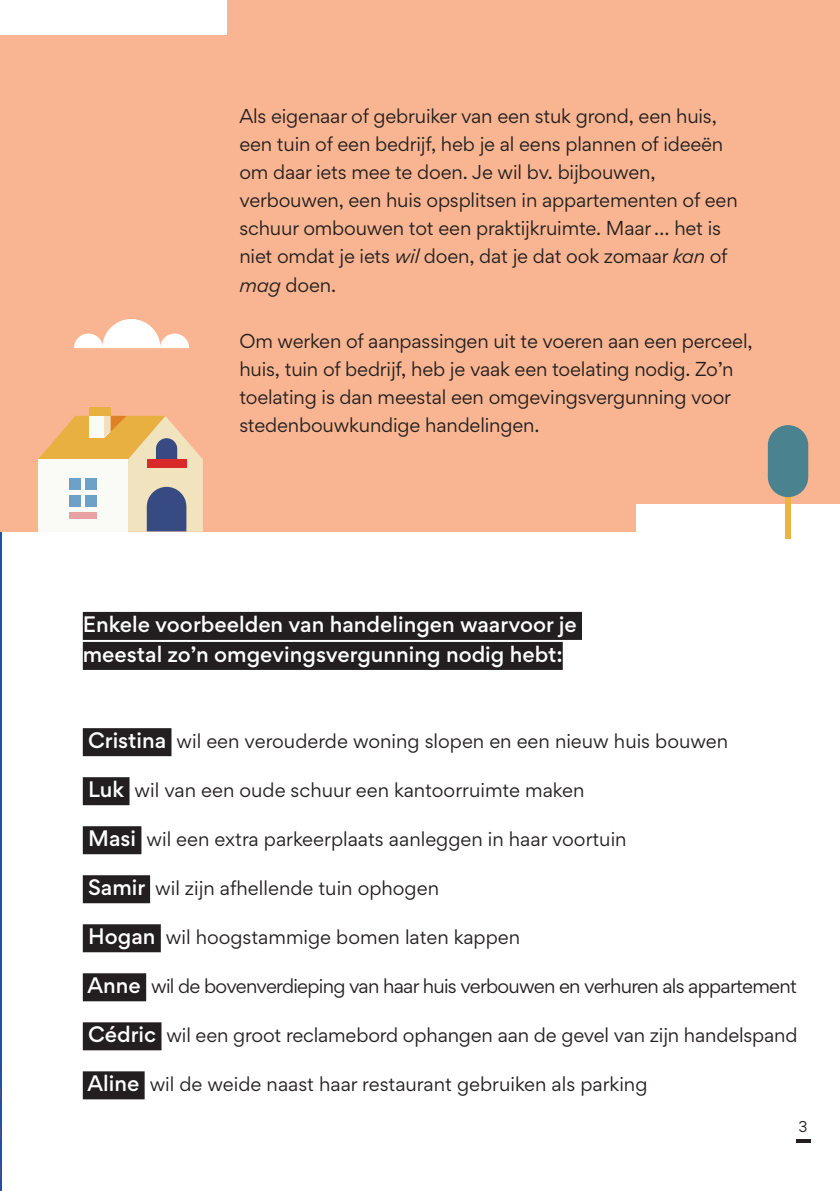
<style>
.page{position:relative;width:840px;height:1191px;background:#fff}
.page>*{position:absolute;margin:0;border:0;box-sizing:border-box;transform-origin:0 0}
.t1{font:500 20px/30px "Gordita";color:#fff}
.t2{font:18px/28px "Gordita";letter-spacing:-.01em;color:#231f20}
.t3{font:18px "Gordita";letter-spacing:-.04em;color:#231f20}
.t4{font:14px "Gordita";color:#231f20}
.s1{font-style:italic}
.s2{font-weight:500;font-size:20px;color:#fff}
</style>
<div class="page">
<hr style="left:0;top:0;width:1px;height:1191px;background:#2351a3">
<svg style="left:0;top:1065px;width:1px;height:113px"></svg>
<div style="left:1px;top:0;width:838px;height:531px;background:#f9b591"></div>
<div style="left:0;top:0;width:227px;height:34px;background:#fff"></div>
<div style="left:635px;top:504px;width:204px;height:69px;background:#fff"></div>
<div style="left:83px;top:728px;width:88px;height:28px;background:#231f20"></div>
<div style="left:83px;top:777px;width:46px;height:28px;background:#231f20"></div>
<div style="left:83px;top:826px;width:58px;height:28px;background:#231f20"></div>
<div style="left:83px;top:875px;width:67px;height:28px;background:#231f20"></div>
<div style="left:83px;top:924px;width:78px;height:28px;background:#231f20"></div>
<div style="left:83px;top:973px;width:63px;height:28px;background:#231f20"></div>
<div style="left:83px;top:1022px;width:78px;height:28px;background:#231f20"></div>
<div style="left:83px;top:1071px;width:61px;height:28px;background:#231f20"></div>
<div style="left:83px;top:612px;width:498px;height:28px;background:#231f20"></div>
<div style="left:83px;top:642px;width:479px;height:28px;background:#231f20"></div>
<div style="left:89px;top:407px;width:21px;height:9px;background:#e8b040"></div>
<svg style="left:38px;top:410px;width:165px;height:121px;background:#dcc8ac"></svg>
<div style="left:147px;top:459px;width:39px;height:8px;background:#d92929"></div>
<svg style="left:74px;top:319px;width:115px;height:29px"></svg>
<div style="left:784px;top:476px;width:6px;height:62px;background:#ebb340"></div>
<div style="left:767px;top:425px;width:40px;height:72px;background:#4a828f;border-radius:20px"></div>
<hr style="left:795px;top:1139px;width:15px;height:4px;background:#231f20">
<p class="t2" style="left:239px;top:102px;width:499px">Als eigenaar of gebruiker van een stuk grond, een huis, een tuin of een bedrijf, heb je al eens plannen of ideeën om daar iets mee te doen. Je wil bv. bijbouwen, verbouwen, een huis opsplitsen in appartementen of een schuur ombouwen tot een praktijkruimte. Maar … het is niet omdat je iets <span class="s1">wil</span> doen, dat je dat ook zomaar <span class="s1">kan</span> of <span class="s1">mag</span> doen.</p>
<p class="t2" style="left:239px;top:326px;width:514px">Om werken of aanpassingen uit te voeren aan een perceel, huis, tuin of bedrijf, heb je vaak een toelating nodig. Zo’n toelating is dan meestal een omgevingsvergunning voor stedenbouwkundige handelingen.</p>
<p class="t1" style="left:83px;top:609px;width:495px">Enkele voorbeelden van handelingen waarvoor je meestal zo’n omgevingsvergunning nodig hebt:</p>
<p class="t2" style="left:88px;top:727px;width:641px"><span class="s2">Cristina</span> wil een verouderde woning slopen en een nieuw huis bouwen</p>
<p class="t2" style="left:88px;top:776px;width:497px"><span class="s2">Luk</span> wil van een oude schuur een kantoorruimte maken</p>
<p class="t2" style="left:88px;top:825px;width:539px"><span class="s2">Masi</span> wil een extra parkeerplaats aanleggen in haar voortuin</p>
<p class="t2" style="left:88px;top:874px;width:352px"><span class="s2">Samir</span> wil zijn afhellende tuin ophogen</p>
<p class="t2" style="left:88px;top:923px;width:433px"><span class="s2">Hogan</span> wil hoogstammige bomen laten kappen</p>
<p class="t3" style="left:87px;top:973px;width:710px"><span class="s2">Anne</span> wil de bovenverdieping van haar huis verbouwen en verhuren als appartement</p>
<p class="t2" style="left:88px;top:1021px;width:710px"><span class="s2">Cédric</span> wil een groot reclamebord ophangen aan de gevel van zijn handelspand</p>
<p class="t2" style="left:87px;top:1070px;width:561px"><span class="s2">Aline</span> wil de weide naast haar restaurant gebruiken als parking</p>
<p class="t4" style="left:798px;top:1116px;width:11px">3</p>
</div>
